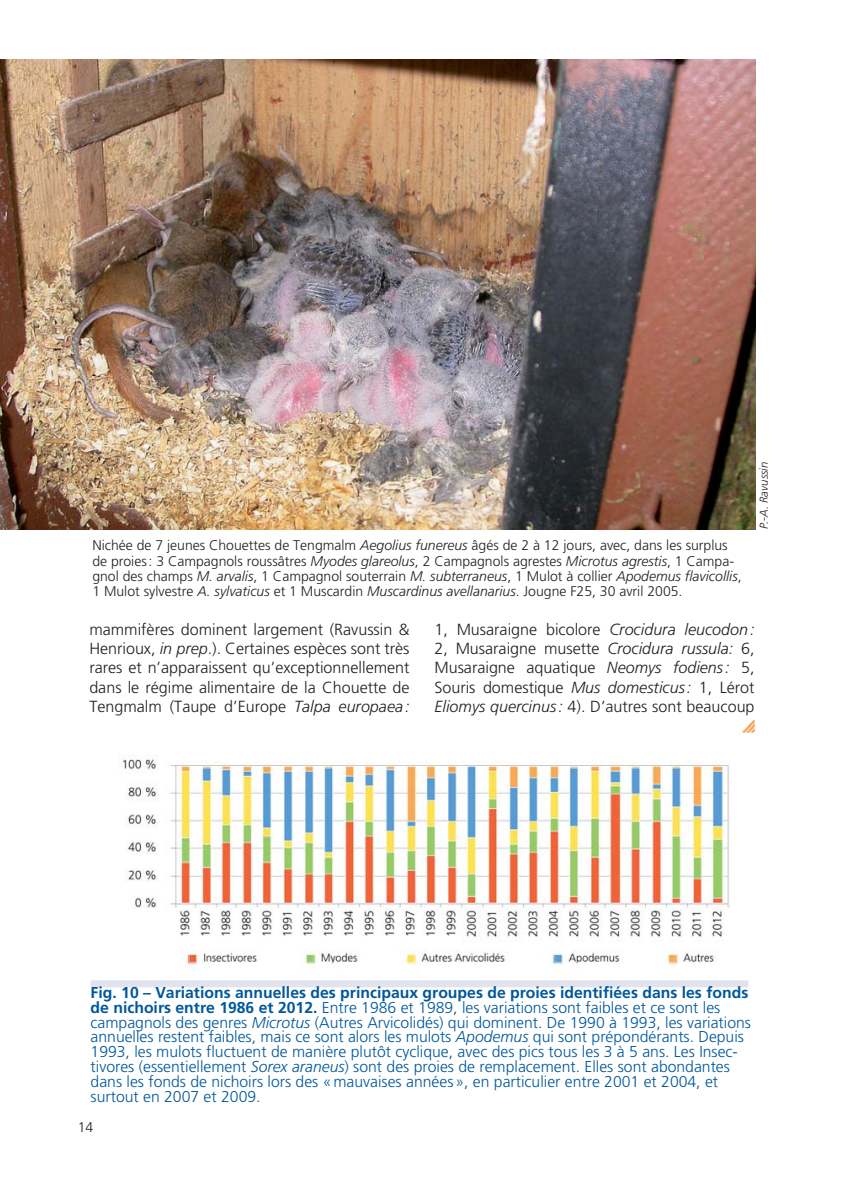
<style>
.page{position:relative;width:844px;height:1191px;background:#fff}
.page>*{position:absolute;margin:0;border:0;box-sizing:border-box;transform-origin:0 0}
.t1{font:300 16.1px/19.2px "Frutiger";color:#231f20;text-align:justify}
.t2{font:300 15.75px/14.9px "Frutiger";color:#00589b}
.t3{font:300 14px/15.4px "Frutiger";color:#231f20}
.t4{font:300 14px "Frutiger";color:#231f20}
.t5{font:italic 300 11.38px "Frutiger";color:#231f20}
.s1{font-style:italic}
.s2{font-weight:700}
</style>
<div class="page">
<svg style="left:742px;top:720px;width:12px;height:12px"></svg>
<img style="left:0;top:60px;width:755px;height:469px">
<img style="left:123px;top:759px;width:608px;height:207px">
<div style="left:91px;top:980px;width:657px;height:7px;background:#e1e4ef"></div>
<p class="t3" style="left:92px;top:539px;width:650px">Nichée de 7 jeunes Chouettes de Tengmalm <span class="s1">Aegolius funereus</span> âgés de 2 à 12 jours, avec, dans les surplus de proies : 3 Campagnols roussâtres <span class="s1">Myodes glareolus</span>, 2 Campagnols agrestes <span class="s1">Microtus agrestis</span>, 1 Campa&shy;gnol des champs <span class="s1">M. arvalis</span>, 1 Campagnol souterrain <span class="s1">M. subterraneus</span>, 1 Mulot à collier <span class="s1">Apodemus flavicollis</span>, 1 Mulot sylvestre <span class="s1">A. sylvaticus</span> et 1 Muscardin <span class="s1">Muscardinus avellanarius</span>. Jougne F25, 30 avril 2005.</p>
<p class="t5" style="left:759px;top:529px;width:69px;rotate:-90deg">P.-A. Ravussin</p>
<p class="t1" style="left:89px;top:621px;width:322px">mammifères dominent largement (Ravussin &amp; Henrioux, <span class="s1">in prep</span>.). Certaines espèces sont très rares et n’apparaissent qu’exceptionnellement dans le régime alimentaire de la Chouette de Tengmalm (Taupe d’Europe <span class="s1">Talpa europaea :</span></p>
<p class="t1" style="left:434px;top:621px;width:321px">1, Musaraigne bicolore <span class="s1">Crocidura leucodon :<br></span>2, Musaraigne musette <span class="s1">Crocidura russula:</span> 6, Musaraigne aquatique <span class="s1">Neomys fodiens :</span> 5, Souris domestique <span class="s1">Mus domesticus :</span> 1, Lérot <span class="s1">Eliomys quercinus :</span> 4). D’autres sont beaucoup</p>
<p class="t2" style="left:91px;top:986px;width:661px"><span class="s2">Fig. 10 – Variations annuelles des principaux groupes de proies identifiées dans les fonds de nichoirs entre 1986 et 2012.</span> Entre 1986 et 1989, les variations sont faibles et ce sont les campagnols des genres <span class="s1">Microtus</span> (Autres Arvicolidés) qui dominent. De 1990 à 1993, les variations annuelles restent faibles, mais ce sont alors les mulots <span class="s1">Apodemus</span> qui sont prépondérants. Depuis 1993, les mulots fluctuent de manière plutôt cyclique, avec des pics tous les 3 à 5 ans. Les Insec&shy;tivores (essentiellement <span class="s1">Sorex araneus</span>) sont des proies de remplacement. Elles sont abondantes dans les fonds de nichoirs lors des « mauvaises années », en particulier entre 2001 et 2004, et surtout en 2007 et 2009.</p>
<p class="t4" style="left:78px;top:1122px;width:17px">14</p>
</div>
